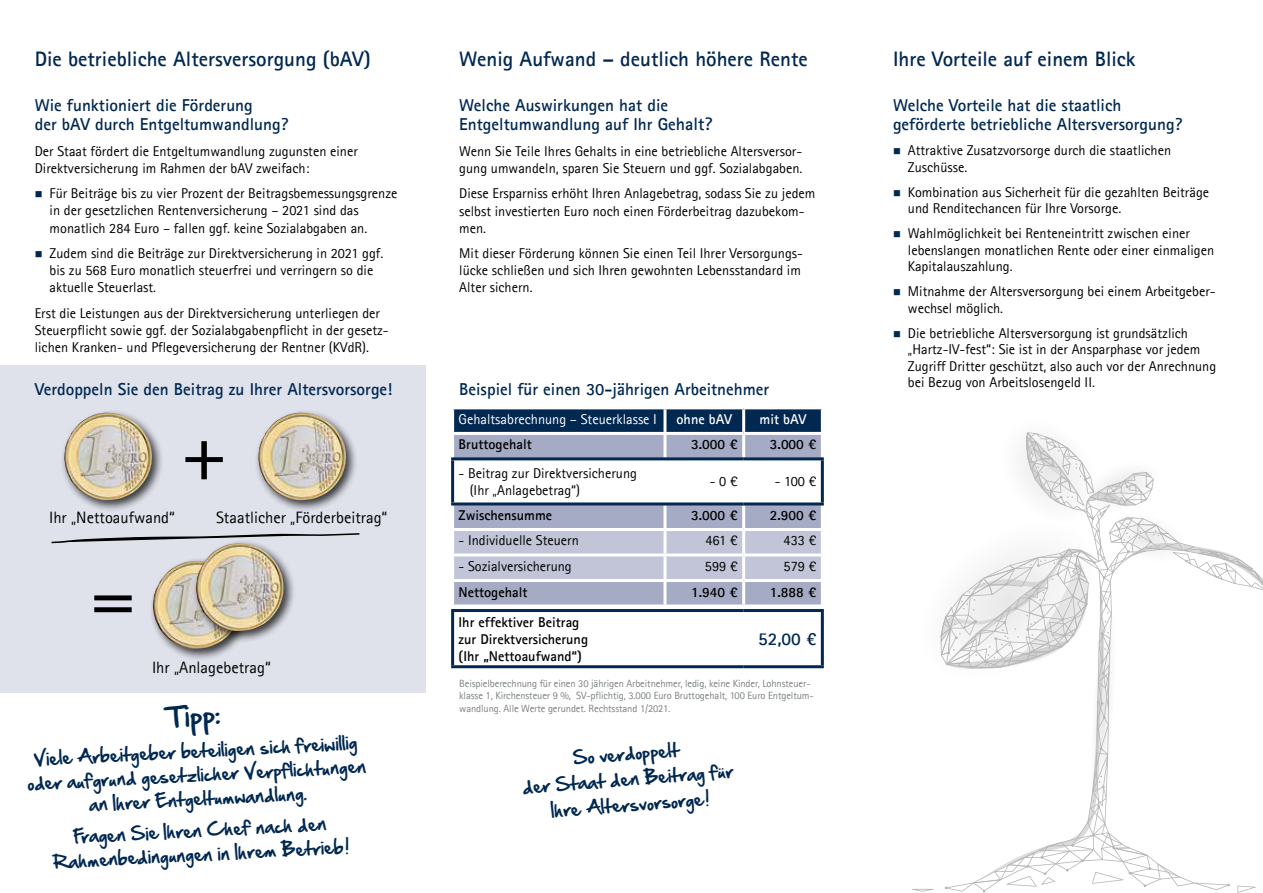
<style>
.page{position:relative;width:1263px;height:893px;background:#fff}
.page>*{position:absolute;margin:0;border:0;box-sizing:border-box;transform-origin:0 0}
.t1{font:81px "Agfa Rotis Sans Serif";color:#000}
.t2{font:25.5px "Hand Of Sean";color:#002851}
.t3{font:700 21px "Agfa Rotis Sans Serif";color:#002851}
.t4{font:700 18px "Agfa Rotis Sans Serif";color:#002851}
.t5{font:700 17.25px/19.5px "Agfa Rotis Sans Serif";color:#002851}
.t6{font:16.5px/24px "Hand Of Sean";color:#002851;text-align:center}
.t7{font:16.5px "Agfa Rotis Sans Serif";color:#000}
.t8{font:14.25px/17.1px "Agfa Rotis Sans Serif";color:#000}
.t9{font:700 14.25px/17.1px "Agfa Rotis Sans Serif";color:#000}
.t10{font:14.25px "Agfa Rotis Sans Serif";color:#fff}
.t11{font:700 14.25px "Agfa Rotis Sans Serif";color:#fff}
.t12{font:10.5px/12.6px "Agfa Rotis Sans Serif";letter-spacing:-.01em;color:#7d8282}
.s1{font-size:18px}
</style>
<div class="page">
<div style="left:0;top:366px;width:425px;height:327px;background:#dfe1eb"></div>
<div style="left:60px;top:409px;width:104px;height:104px;background:#000;opacity:.75"></div>
<img style="left:64px;top:412px;width:88px;height:89px">
<div style="left:255px;top:409px;width:103px;height:104px;background:#000;opacity:.75"></div>
<img style="left:258px;top:412px;width:88px;height:89px">
<div style="left:149px;top:557px;width:104px;height:104px;background:#000;opacity:.75"></div>
<img style="left:153px;top:561px;width:88px;height:88px">
<div style="left:192px;top:540px;width:104px;height:103px;background:#000;opacity:.75"></div>
<img style="left:196px;top:544px;width:88px;height:87px">
<svg style="left:454px;top:409px;width:367px;height:23px;background:#062d55"></svg>
<div style="left:454px;top:435px;width:367px;height:22px;background:#a5abc4"></div>
<svg style="left:454px;top:460px;width:367px;height:205px"></svg>
<div style="left:454px;top:531px;width:367px;height:48px;background:#c1c5d7"></div>
<hr style="left:663px;top:409px;width:3px;height:23px;background:#fff">
<hr style="left:742px;top:409px;width:3px;height:23px;background:#fff">
<hr style="left:663px;top:435px;width:3px;height:22px;background:#fff">
<hr style="left:742px;top:435px;width:3px;height:22px;background:#fff">
<hr style="left:451px;top:528px;width:214px;height:3px;background:#fff">
<hr style="left:665px;top:528px;width:79px;height:3px;background:#fff">
<hr style="left:744px;top:528px;width:80px;height:3px;background:#fff">
<hr style="left:451px;top:553px;width:214px;height:3px;background:#fff">
<hr style="left:665px;top:553px;width:79px;height:3px;background:#fff">
<hr style="left:663px;top:556px;width:3px;height:23px;background:#fff">
<hr style="left:744px;top:553px;width:80px;height:3px;background:#fff">
<hr style="left:742px;top:556px;width:3px;height:23px;background:#fff">
<hr style="left:451px;top:579px;width:214px;height:3px;background:#fff">
<hr style="left:665px;top:579px;width:79px;height:3px;background:#fff">
<hr style="left:663px;top:582px;width:3px;height:22px;background:#fff">
<hr style="left:744px;top:579px;width:80px;height:3px;background:#fff">
<hr style="left:742px;top:582px;width:3px;height:22px;background:#fff">
<hr style="left:451px;top:604px;width:214px;height:3px;background:#fff">
<hr style="left:665px;top:604px;width:79px;height:3px;background:#fff">
<hr style="left:744px;top:604px;width:80px;height:3px;background:#fff">
<hr style="left:663px;top:612px;width:3px;height:53px;background:#fff">
<hr style="left:742px;top:612px;width:3px;height:53px;background:#fff">
<hr style="left:663px;top:460px;width:3px;height:42px;background:#fff">
<hr style="left:742px;top:460px;width:3px;height:42px;background:#fff">
<hr style="left:663px;top:505px;width:3px;height:23px;background:#fff">
<hr style="left:742px;top:505px;width:3px;height:23px;background:#fff">
<hr style="left:663px;top:531px;width:3px;height:22px;background:#fff">
<hr style="left:742px;top:531px;width:3px;height:22px;background:#fff">
<hr style="left:451px;top:457px;width:214px;height:3px;background:#002851">
<hr style="left:451px;top:460px;width:3px;height:42px;background:#002851">
<hr style="left:665px;top:457px;width:79px;height:3px;background:#002851">
<hr style="left:744px;top:457px;width:80px;height:3px;background:#002851">
<hr style="left:821px;top:460px;width:3px;height:42px;background:#002851">
<hr style="left:451px;top:502px;width:214px;height:3px;background:#002851">
<hr style="left:665px;top:502px;width:79px;height:3px;background:#002851">
<hr style="left:744px;top:502px;width:80px;height:3px;background:#002851">
<hr style="left:451px;top:609px;width:214px;height:3px;background:#002851">
<hr style="left:451px;top:612px;width:3px;height:53px;background:#002851">
<hr style="left:665px;top:609px;width:79px;height:3px;background:#002851">
<hr style="left:744px;top:609px;width:80px;height:3px;background:#002851">
<hr style="left:821px;top:612px;width:3px;height:53px;background:#002851">
<hr style="left:451px;top:665px;width:214px;height:3px;background:#002851">
<hr style="left:665px;top:665px;width:79px;height:3px;background:#002851">
<hr style="left:744px;top:665px;width:80px;height:3px;background:#002851">
<svg style="left:51px;top:533px;width:309px;height:11px"></svg>
<svg style="left:912px;top:432px;width:351px;height:461px"></svg>
<h3 class="t3" style="left:35px;top:45px;width:338px">Die betriebliche Altersversorgung (bAV)</h3>
<h3 class="t3" style="left:459px;top:46px;width:350px">Wenig Aufwand – deutlich höhere Rente</h3>
<h3 class="t3" style="left:893px;top:45px;width:244px">Ihre Vorteile auf einem Blick</h3>
<p class="t5" style="left:893px;top:95px;width:291px">Welche Vorteile hat die staatlich geförderte betriebliche Altersversorgung?</p>
<p class="t8" style="left:908px;top:142px;width:265px;line-height:16.5px">Attraktive Zusatzvorsorge durch die staatlichen<br>Zuschüsse.</p>
<p class="t8" style="left:908px;top:183px;width:303px;line-height:16.5px">Kombination aus Sicherheit für die gezahlten Beiträge und Renditechancen für Ihre Vorsorge.</p>
<p class="t8" style="left:908px;top:225px;width:308px;line-height:16.5px">Wahlmöglichkeit bei Renteneintritt zwischen einer lebenslangen monatlichen Rente oder einer einmaligen<br>Kapitalauszahlung.</p>
<p class="t8" style="left:908px;top:283px;width:309px;line-height:16.5px">Mitnahme der Altersversorgung bei einem Arbeitgeber&shy;wechsel möglich.</p>
<p class="t8" style="left:908px;top:324px;width:310px;line-height:16.5px">Die betriebliche Altersversorgung ist grundsätzlich „Hartz-IV-fest“: Sie ist in der Ansparphase vor jedem Zugriff Dritter geschützt, also auch vor der Anrechnung bei Bezug von Arbeitslosengeld II.</p>
<p class="t5" style="left:35px;top:95px;width:255px">Wie funktioniert die Förderung<br>der bAV durch Entgeltumwandlung?</p>
<p class="t8" style="left:35px;top:142px;width:325px">Der Staat fördert die Entgeltumwandlung zugunsten einer<br>Direktversicherung im Rahmen der bAV zweifach:</p>
<p class="t8" style="left:50px;top:185px;width:349px">Für Beiträge bis zu vier Prozent der Beitragsbemessungsgrenze in der gesetzlichen Rentenversicherung – 2021 sind das monatlich 284 Euro – fallen ggf. keine Sozialabgaben an.</p>
<p class="t8" style="left:50px;top:245px;width:335px">Zudem sind die Beiträge zur Direktversicherung in 2021 ggf. bis zu 568 Euro monatlich steuerfrei und verringern so die aktuelle Steuerlast.</p>
<p class="t8" style="left:35px;top:304px;width:355px">Erst die Leistungen aus der Direktversicherung unterliegen der<br>Steuerpflicht sowie ggf. der Sozialabgabenpflicht in der gesetz&shy;lichen Kranken- und Pflegeversicherung der Rentner (KVdR).</p>
<p class="t5" style="left:459px;top:95px;width:255px">Welche Auswirkungen hat die<br>Entgeltumwandlung auf Ihr Ge<span class="s1">halt?</span></p>
<p class="t8" style="left:459px;top:142px;width:345px">Wenn Sie Teile Ihres Gehalts in eine betriebliche Altersversor&shy;gung umwandeln, sparen Sie Steuern und ggf. Sozialabgaben.</p>
<p class="t8" style="left:459px;top:185px;width:358px">Diese Ersparniss erhöht Ihren Anlagebetrag, sodass Sie zu jedem selbst investierten Euro noch einen Förderbeitrag dazubekom&shy;men.</p>
<p class="t8" style="left:459px;top:245px;width:345px">Mit dieser Förderung können Sie einen Teil Ihrer Versorgungs&shy;lücke schließen und sich Ihren gewohnten Lebensstandard im<br>Alter sichern.</p>
<p class="t5" style="left:35px;top:379px;width:359px">Verdoppeln Sie den Beitrag zu Ihrer Altersvorsorge!</p>
<p class="t5" style="left:459px;top:379px;width:312px">Beispiel für einen 30-jährigen Arbeitnehmer</p>
<h1 class="t1" style="left:181px;top:404px;width:48px">+</h1>
<p class="t7" style="left:49px;top:508px;width:127px">Ihr „Nettoaufwand“</p>
<p class="t7" style="left:216px;top:508px;width:173px">Staatlicher „Förderbeitrag“</p>
<h1 class="t1" style="left:90px;top:548px;width:48px">=</h1>
<p class="t7" style="left:152px;top:657px;width:120px">Ihr „Anlagebetrag“</p>
<h2 class="t2" style="left:166px;top:694px;width:55px;rotate:-3deg">Tipp:</h2>
<p class="t6" style="left:26px;top:747px;width:341px;rotate:-3deg">Viele Arbeitgeber beteiligen sich freiwillig oder aufgrund gesetzlicher Verpflichtungen an Ihrer Entgeltumwandlung.</p>
<p class="t6" style="left:51px;top:826px;width:298px;rotate:-3deg">Fragen Sie Ihren Chef nach den<br>Rahmenbedingungen in Ihrem Betrieb!</p>
<p class="t10" style="left:459px;top:410px;width:200px">Gehaltsabrechnung – Steuerklasse I</p>
<p class="t11" style="left:676px;top:410px;width:57px">ohne bAV</p>
<p class="t11" style="left:759px;top:410px;width:48px">mit bAV</p>
<p class="t9" style="left:459px;top:436px;width:75px">Bruttogehalt</p>
<p class="t9" style="left:691px;top:436px;width:48px">3.000 €</p>
<p class="t9" style="left:770px;top:436px;width:48px">3.000 €</p>
<p class="t8" style="left:470px;top:464px;width:169px;text-indent:-11px">- Beitrag zur Direktversicherung (Ihr „Anlagebetrag“)</p>
<p class="t8" style="left:710px;top:473px;width:29px">- 0 €</p>
<p class="t8" style="left:775px;top:473px;width:43px">- 100 €</p>
<p class="t9" style="left:459px;top:506px;width:95px">Zwischensumme</p>
<p class="t9" style="left:691px;top:506px;width:48px">3.000 €</p>
<p class="t9" style="left:770px;top:506px;width:48px">2.900 €</p>
<p class="t8" style="left:459px;top:532px;width:122px">- Individuelle Steuern</p>
<p class="t8" style="left:705px;top:532px;width:34px">461 €</p>
<p class="t8" style="left:784px;top:532px;width:34px">433 €</p>
<p class="t8" style="left:459px;top:557px;width:115px">- Sozialversicherung</p>
<p class="t8" style="left:705px;top:557px;width:34px">599 €</p>
<p class="t8" style="left:784px;top:557px;width:34px">579 €</p>
<p class="t9" style="left:459px;top:583px;width:70px">Nettogehalt</p>
<p class="t9" style="left:691px;top:583px;width:48px">1.940 €</p>
<p class="t9" style="left:770px;top:583px;width:48px">1.888 €</p>
<p class="t9" style="left:459px;top:613px;width:131px">Ihr effektiver Beitrag zur Direktversicherung (Ihr „Nettoaufwand“)</p>
<p class="t4" style="left:758px;top:627px;width:60px">52,00 €</p>
<p class="t12" style="left:459px;top:677px;width:356px">Beispielberechnung für einen 30 jährigen Arbeitnehmer, ledig, keine Kinder, Lohnsteuer&shy;klasse 1, Kirchensteuer 9 %, SV-pflichtig, 3.000 Euro Bruttogehalt, 100 Euro Entgeltum&shy;wandlung. Alle Werte gerundet. Rechtsstand 1/2021.</p>
<p class="t6" style="left:519px;top:750px;width:213px;line-height:25.5px;rotate:-5deg">So verdoppelt<br>der Staat den Beitrag für<br>Ihre Altersvorsorge!</p>
</div>
